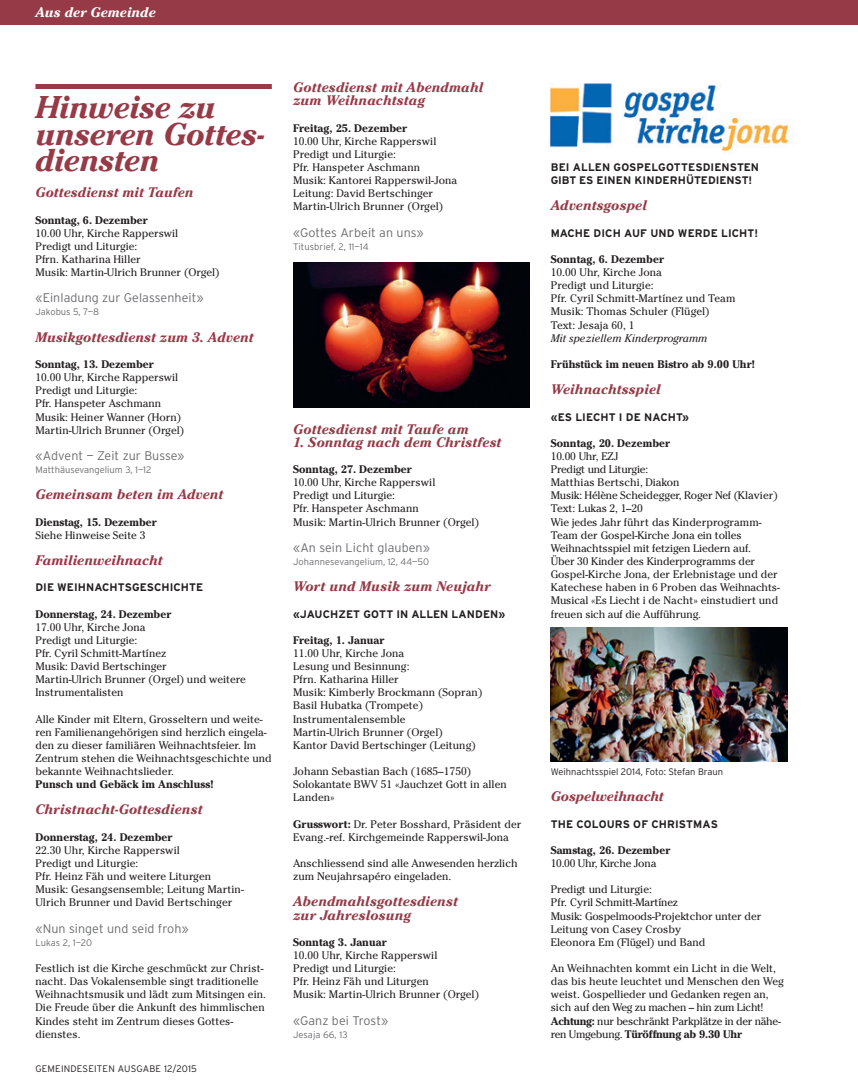
<style>
.page{position:relative;width:858px;height:1092px;background:#fff}
.page>*{position:absolute;margin:0;border:0;box-sizing:border-box;transform-origin:0 0}
.t1{font:italic 700 31.25px/26.2px "Cheltenham Std";letter-spacing:-.02em;color:#973a48}
.t2{font:italic 700 13.75px/13.1px "Cheltenham Std";letter-spacing:-.005em;color:#973a48}
.t3{font:italic 700 13.75px "Cheltenham Std";letter-spacing:-.01em;color:#fff}
.t4{font:300 12.5px "Interstate";letter-spacing:.005em;color:#6c6d70}
.t5{font:11px/13.1px "Cheltenham Std";letter-spacing:.005em;color:#231f20}
.t6{font:700 11px "Cheltenham Std";letter-spacing:.005em;color:#231f20}
.t7{font:700 11px/13.1px "Interstate";letter-spacing:.005em;color:#231f20}
.t8{font:italic 11px "Cheltenham Std";letter-spacing:.005em;color:#231f20}
.t9{font:11px "Cheltenham Std";letter-spacing:-.02em;color:#231f20}
.t10{font:300 9.5px "Interstate";letter-spacing:.02em;color:#231f20}
.t11{font:300 9.38px "Interstate";color:#6c6d70}
.t12{font:300 9.38px "Interstate";color:#231f20}
.s1{font-weight:700}
</style>
<div class="page">
<div style="left:0;top:0;width:857px;height:25px;background:#973a48"></div>
<div style="left:35px;top:84px;width:237px;height:5px;background:#973a48"></div>
<img style="left:549px;top:83px;width:240px;height:68px">
<img style="left:293px;top:263px;width:236px;height:144px">
<img style="left:550px;top:627px;width:237px;height:135px">
<p class="t3" style="left:35px;top:4px;width:122px">Aus der Gemeinde</p>
<h1 class="t1" style="left:35px;top:95px;width:229px">Hinweise zu unseren Gottes&shy;diensten</h1>
<p class="t2" style="left:35px;top:186px;width:160px">Gottesdienst mit Taufen</p>
<p class="t6" style="left:35px;top:213px;width:113px">Sonntag, 6. Dezember</p>
<p class="t5" style="left:35px;top:226px;width:186px">10.00 Uhr, Kirche Rapperswil<br>Predigt und Liturgie:<br>Pfrn. Katharina Hiller<br>Musik: Martin-Ulrich Brunner (Orgel)</p>
<p class="t4" style="left:35px;top:290px;width:170px">«Einladung zur Gelassenheit»</p>
<p class="t11" style="left:35px;top:306px;width:65px">Jakobus 5, 7—8</p>
<p class="t2" style="left:35px;top:330px;width:220px">Musikgottesdienst zum 3. Advent</p>
<p class="t6" style="left:35px;top:357px;width:120px">Sonntag, 13. Dezember</p>
<p class="t5" style="left:35px;top:371px;width:150px">10.00 Uhr, Kirche Rapperswil<br>Predigt und Liturgie:<br>Pfr. Hanspeter Aschmann<br>Musik: Heiner Wanner (Horn)<br>Martin-Ulrich Brunner (Orgel)</p>
<p class="t4" style="left:35px;top:448px;width:150px">«Advent — Zeit zur Busse»</p>
<p class="t11" style="left:35px;top:464px;width:117px">Matthäusevangelium 3, 1—12</p>
<p class="t2" style="left:35px;top:488px;width:189px">Gemeinsam beten im Advent</p>
<p class="t6" style="left:35px;top:515px;width:123px">Dienstag, 15. Dezember</p>
<p class="t5" style="left:35px;top:528px;width:112px">Siehe Hinweise Seite 3</p>
<p class="t2" style="left:35px;top:553px;width:129px">Familienweihnacht</p>
<p class="t7" style="left:35px;top:580px;width:169px">DIE WEIHNACHTSGESCHICHTE</p>
<p class="t6" style="left:35px;top:607px;width:137px">Donnerstag, 24. Dezember</p>
<p class="t5" style="left:35px;top:620px;width:212px">17.00 Uhr, Kirche Jona<br>Predigt und Liturgie:<br>Pfr. Cyril Schmitt-Martínez<br>Musik: David Bertschinger<br>Martin-Ulrich Brunner (Orgel) und weitere<br>Instrumentalisten</p>
<p class="t5" style="left:35px;top:712px;width:238px">Alle Kinder mit Eltern, Grosseltern und weite&shy;ren Familienangehörigen sind herzlich eingela&shy;den zu dieser familiären Weihnachtsfeier. Im Zentrum stehen die Weihnachtsgeschichte und bekannte Weihnachtslieder.</p>
<p class="t6" style="left:35px;top:777px;width:180px">Punsch und Gebäck im Anschluss!</p>
<p class="t2" style="left:35px;top:803px;width:169px">Christnacht-Gottesdienst</p>
<p class="t6" style="left:35px;top:830px;width:138px">Donnerstag, 24. Dezember</p>
<p class="t5" style="left:35px;top:843px;width:210px">22.30 Uhr, Kirche Rapperswil<br>Predigt und Liturgie:<br>Pfr. Heinz Fäh und weitere Liturgen Musik: Gesangsensemble; Leitung Martin-Ulrich Brunner und David Bertschinger</p>
<p class="t4" style="left:35px;top:920px;width:155px">«Nun singet und seid froh»</p>
<p class="t11" style="left:35px;top:936px;width:58px">Lukas 2, 1—20</p>
<p class="t5" style="left:35px;top:961px;width:232px">Festlich ist die Kirche geschmückt zur Christ&shy;nacht. Das Vokalensemble singt traditionelle Weihnachtsmusik und lädt zum Mitsingen ein.<br>Die Freude über die Ankunft des himmlischen Kindes steht im Zentrum dieses Gottes&shy;dienstes.</p>
<p class="t10" style="left:35px;top:1062px;width:163px">GEMEINDESEITEN AUSGABE 12/2015</p>
<p class="t2" style="left:293px;top:81px;width:192px">Gottesdienst mit Abendmahl zum Weihnachtstag</p>
<p class="t6" style="left:293px;top:121px;width:115px">Freitag, 25. Dezember</p>
<p class="t5" style="left:293px;top:134px;width:166px">10.00 Uhr, Kirche Rapperswil<br>Predigt und Liturgie:<br>Pfr. Hanspeter Aschmann<br>Musik: Kantorei Rapperswil-Jona<br>Leitung: David Bertschinger<br>Martin-Ulrich Brunner (Orgel)</p>
<p class="t4" style="left:293px;top:225px;width:132px">«Gottes Arbeit an uns»</p>
<p class="t11" style="left:293px;top:241px;width:77px">Titusbrief, 2, 11—14</p>
<p class="t2" style="left:293px;top:422px;width:177px">Gottesdienst mit Taufe am</p>
<p class="t2" style="left:293px;top:435px;width:210px">1. Sonntag nach dem Christfest</p>
<p class="t6" style="left:293px;top:462px;width:120px">Sonntag, 27. Dezember</p>
<p class="t5" style="left:293px;top:476px;width:187px">10.00 Uhr, Kirche Rapperswil<br>Predigt und Liturgie:<br>Pfr. Hanspeter Aschmann<br>Musik: Martin-Ulrich Brunner (Orgel)</p>
<p class="t4" style="left:293px;top:540px;width:138px">«An sein Licht glauben»</p>
<p class="t11" style="left:293px;top:556px;width:137px">Johannesevangelium, 12, 44—50</p>
<p class="t2" style="left:293px;top:580px;width:199px">Wort und Musik zum Neujahr</p>
<p class="t7" style="left:293px;top:607px;width:214px">«JAUCHZET GOTT IN ALLEN LANDEN»</p>
<p class="t6" style="left:293px;top:633px;width:93px">Freitag, 1. Januar</p>
<p class="t5" style="left:293px;top:646px;width:191px">11.00 Uhr, Kirche Jona<br>Lesung und Besinnung:<br>Pfrn. Katharina Hiller<br>Musik: Kimberly Brockmann (Sopran)<br>Basil Hubatka (Trompete)<br>Instrumentalensemble<br>Martin-Ulrich Brunner (Orgel)<br>Kantor David Bertschinger (Leitung)</p>
<p class="t5" style="left:293px;top:764px;width:215px">Johann Sebastian Bach (1685–1750)<br>Solokantate BWV 51 «Jauchzet Gott in allen<br>Landen»</p>
<p class="t5" style="left:293px;top:817px;width:230px"><span class="s1">Grusswort:</span> Dr. Peter Bosshard, Präsident der<br>Evang.-ref. Kirchgemeinde Rapperswil-Jona</p>
<p class="t5" style="left:293px;top:856px;width:226px">Anschliessend sind alle Anwesenden herzlich zum Neujahrsapéro eingeladen.</p>
<p class="t2" style="left:293px;top:895px;width:166px">Abendmahlsgottesdienst zur Jahreslosung</p>
<p class="t6" style="left:293px;top:935px;width:95px">Sonntag 3. Januar</p>
<p class="t5" style="left:293px;top:948px;width:187px">10.00 Uhr, Kirche Rapperswil<br>Predigt und Liturgie:<br>Pfr. Heinz Fäh und Liturgen<br>Musik: Martin-Ulrich Brunner (Orgel)</p>
<p class="t4" style="left:293px;top:1012px;width:97px">«Ganz bei Trost»</p>
<p class="t11" style="left:293px;top:1028px;width:56px">Jesaja 66, 13</p>
<p class="t7" style="left:550px;top:160px;width:210px">BEI ALLEN GOSPELGOTTESDIENSTEN<br>GIBT ES EINEN KINDERHÜTEDIENST!</p>
<p class="t2" style="left:550px;top:199px;width:98px">Adventsgospel</p>
<p class="t7" style="left:550px;top:226px;width:209px">MACHE DICH AUF UND WERDE LICHT!</p>
<p class="t6" style="left:550px;top:252px;width:115px">Sonntag, 6. Dezember</p>
<p class="t5" style="left:550px;top:266px;width:186px">10.00 Uhr, Kirche Jona<br>Predigt und Liturgie:<br>Pfr. Cyril Schmitt-Martínez und Team<br>Musik: Thomas Schuler (Flügel)<br>Text: Jesaja 60, 1</p>
<p class="t8" style="left:550px;top:331px;width:158px">Mit speziellem Kinderprogramm</p>
<p class="t6" style="left:550px;top:357px;width:206px">Frühstück im neuen Bistro ab 9.00 Uhr!</p>
<p class="t2" style="left:550px;top:383px;width:112px">Weihnachtsspiel</p>
<p class="t7" style="left:550px;top:410px;width:140px">«ES LIECHT I DE NACHT»</p>
<p class="t6" style="left:550px;top:436px;width:121px">Sonntag, 20. Dezember</p>
<p class="t5" style="left:550px;top:449px;width:231px">10.00 Uhr, EZJ<br>Predigt und Liturgie:<br>Matthias Bertschi, Diakon<br>Musik: Hélène Scheidegger, Roger Nef (Klavier)<br>Text: Lukas 2, 1–20<br>Wie jedes Jahr führt das Kinderprogramm-Team der Gospel-Kirche Jona ein tolles Weihnachtsspiel mit fetzigen Liedern auf.<br>Über 30 Kinder des Kinderprogramms der Gospel-Kirche Jona, der Erlebnistage und der Katechese haben in 6 Proben das Weihnachts-Musical «Es Liecht i de Nacht» einstudiert und freuen sich auf die Aufführung.</p>
<p class="t12" style="left:550px;top:766px;width:174px">Weihnachtsspiel 2014, Foto: Stefan Braun</p>
<p class="t2" style="left:550px;top:790px;width:115px">Gospelweihnacht</p>
<p class="t7" style="left:550px;top:817px;width:169px">THE COLOURS OF CHRISTMAS</p>
<p class="t6" style="left:550px;top:843px;width:121px">Samstag, 26. Dezember</p>
<p class="t9" style="left:550px;top:856px;width:107px">10.00 Uhr, Kirche Jona</p>
<p class="t5" style="left:550px;top:882px;width:212px">Predigt und Liturgie:<br>Pfr. Cyril Schmitt-Martínez<br>Musik: Gospelmoods-Projektchor unter der<br>Leitung von Casey Crosby<br>Eleonora Em (Flügel) und Band</p>
<p class="t5" style="left:550px;top:961px;width:235px">An Weihnachten kommt ein Licht in die Welt, das bis heute leuchtet und Menschen den Weg weist. Gospellieder und Gedanken regen an, sich auf den Weg zu machen – hin zum Licht!<br><span class="s1">Achtung:</span> nur beschränkt Parkplätze in der nähe&shy;ren Umgebung. <span class="s1">Türöffnung ab 9.30 Uhr</span></p>
</div>
